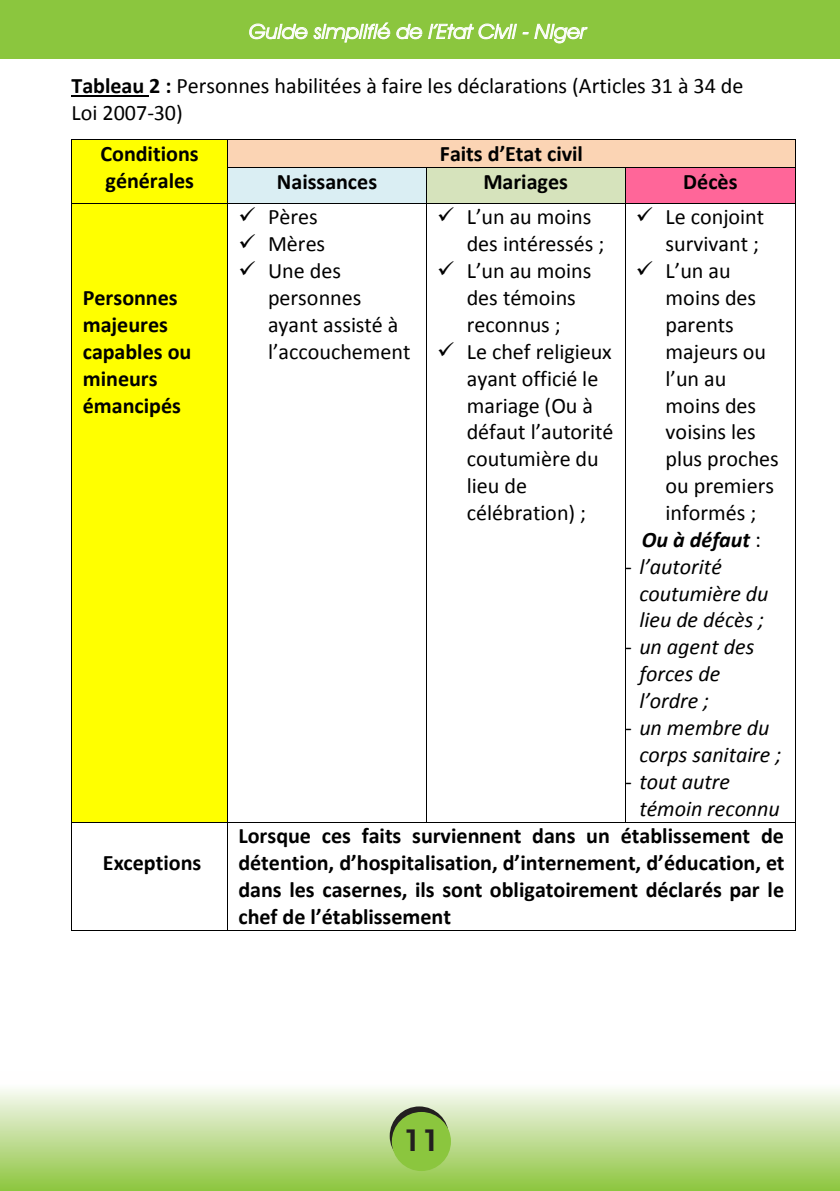
<style>
.page{position:relative;width:840px;height:1191px;background:#fff}
.page>*{position:absolute;margin:0;border:0;box-sizing:border-box;transform-origin:0 0}
.t1{font:600 30px "Avant Garde IT Cby BT";color:#231f20;scale:1.06 1}
.t2{font:22px/26.8px "Calibri";color:#000}
.t3{font:700 22px/26.8px "Calibri";letter-spacing:-.005em;color:#000}
.t4{font:italic 22px/26.8px "Calibri";color:#000}
.t5{font:italic 700 22px "Calibri";color:#000}
.t6{font:italic 20px "Avant Garde IT Cby BT";color:#fff;scale:1.06 1}
.s1{font-weight:700}
.s2{font-weight:400;font-style:normal}
.s3{font-style:normal}
</style>
<div class="page">
<div style="left:0;top:0;width:839px;height:58px;background:#8bc63e"></div>
<svg style="left:249px;top:24px;width:58px;height:15px"></svg>
<svg style="left:313px;top:22px;width:77px;height:21px"></svg>
<svg style="left:396px;top:24px;width:26px;height:15px"></svg>
<svg style="left:428px;top:24px;width:100px;height:15px"></svg>
<svg style="left:534px;top:24px;width:53px;height:19px"></svg>
<div style="left:0;top:1071px;width:839px;height:120px;background:linear-gradient(to bottom,#fff,#8ec540)"></div>
<svg style="left:389px;top:1106px;width:59px;height:59px"></svg>
<div style="left:391px;top:1112px;width:59px;height:59px;background:#8bc63e;border-radius:50%"></div>
<hr style="left:71px;top:95px;width:78px;height:1px;background:#000">
<div style="left:72px;top:140px;width:155px;height:63px;background:#ff0"></div>
<div style="left:228px;top:140px;width:566px;height:27px;background:#fbd4b4"></div>
<hr style="left:72px;top:139px;width:155px;height:1px;background:#000">
<hr style="left:228px;top:139px;width:566px;height:1px;background:#000">
<div style="left:228px;top:168px;width:197px;height:35px;background:#daeef3"></div>
<div style="left:426px;top:168px;width:198px;height:35px;background:#d6e3bc"></div>
<div style="left:625px;top:168px;width:169px;height:35px;background:#f69"></div>
<svg style="left:71px;top:139px;width:1px;height:29px"></svg>
<svg style="left:227px;top:139px;width:1px;height:29px"></svg>
<hr style="left:228px;top:167px;width:197px;height:1px;background:#000">
<hr style="left:426px;top:167px;width:198px;height:1px;background:#000">
<hr style="left:625px;top:167px;width:169px;height:1px;background:#000">
<svg style="left:794px;top:139px;width:1px;height:29px"></svg>
<hr style="left:71px;top:168px;width:1px;height:35px;background:#000">
<hr style="left:227px;top:168px;width:1px;height:35px;background:#000">
<hr style="left:425px;top:168px;width:1px;height:35px;background:#000">
<hr style="left:624px;top:168px;width:1px;height:35px;background:#000">
<hr style="left:794px;top:168px;width:1px;height:35px;background:#000">
<div style="left:72px;top:204px;width:155px;height:617px;background:#ff0"></div>
<hr style="left:72px;top:203px;width:155px;height:1px;background:#000">
<hr style="left:228px;top:203px;width:197px;height:1px;background:#000">
<hr style="left:426px;top:203px;width:198px;height:1px;background:#000">
<hr style="left:625px;top:203px;width:169px;height:1px;background:#000">
<hr style="left:71px;top:204px;width:1px;height:617px;background:#000">
<hr style="left:227px;top:204px;width:1px;height:617px;background:#000">
<hr style="left:425px;top:204px;width:1px;height:617px;background:#000">
<hr style="left:624px;top:204px;width:1px;height:617px;background:#000">
<hr style="left:794px;top:204px;width:1px;height:617px;background:#000">
<hr style="left:72px;top:821px;width:155px;height:1px;background:#000">
<hr style="left:228px;top:821px;width:197px;height:1px;background:#000">
<hr style="left:426px;top:821px;width:198px;height:1px;background:#000">
<hr style="left:625px;top:821px;width:169px;height:1px;background:#000">
<hr style="left:71px;top:822px;width:1px;height:108px;background:#000">
<hr style="left:72px;top:930px;width:155px;height:1px;background:#000">
<hr style="left:227px;top:822px;width:1px;height:108px;background:#000">
<hr style="left:228px;top:930px;width:566px;height:1px;background:#000">
<hr style="left:794px;top:822px;width:1px;height:108px;background:#000">
<p class="t6" style="left:249px;top:19px;width:319px">Guide simplifié de l’Etat Civil - Niger</p>
<p class="t2" style="left:71px;top:72px;width:673px"><span class="s1">Tableau 2 :</span> Personnes habilitées à faire les déclarations (Articles 31 à 34 de<br>Loi 2007-30)</p>
<p class="t3" style="left:100px;top:140px;width:100px">Conditions générales</p>
<p class="t3" style="left:439px;top:140px;width:144px">Faits d’Etat civil</p>
<p class="t3" style="left:277px;top:168px;width:102px">Naissances</p>
<p class="t3" style="left:483px;top:168px;width:86px">Mariages</p>
<p class="t3" style="left:683px;top:168px;width:56px">Décès</p>
<p class="t3" style="left:83px;top:284px;width:110px">Personnes majeures capables ou mineurs émancipés</p>
<p class="t3" style="left:103px;top:849px;width:100px">Exceptions</p>
<p class="t2" style="left:238px;top:204px;width:81px">✓ Pères</p>
<p class="t2" style="left:238px;top:231px;width:88px">✓ Mères</p>
<p class="t2" style="left:268px;top:257px;width:144px;text-indent:-30px">✓ Une des personnes ayant assisté à l’accouchement</p>
<p class="t2" style="left:466px;top:204px;width:139px;text-indent:-30px">✓ L’un au moins des intéressés ;</p>
<p class="t2" style="left:466px;top:257px;width:126px;text-indent:-30px">✓ L’un au moins des témoins reconnus ;</p>
<p class="t2" style="left:466px;top:338px;width:148px;text-indent:-30px">✓ Le chef religieux ayant officié le mariage (Ou à défaut l’autorité coutumière du lieu de célébration) ;</p>
<p class="t2" style="left:635px;top:204px;width:130px;text-align:right">✓ Le conjoint survivant ;</p>
<p class="t2" style="left:635px;top:257px;width:96px">✓ L’un au</p>
<p class="t2" style="left:665px;top:284px;width:92px">moins des</p>
<p class="t2" style="left:665px;top:311px;width:70px">parents</p>
<p class="t2" style="left:665px;top:338px;width:102px">majeurs ou</p>
<p class="t2" style="left:665px;top:365px;width:62px">l’un au</p>
<p class="t2" style="left:665px;top:392px;width:92px">moins des</p>
<p class="t2" style="left:665px;top:419px;width:92px">voisins les</p>
<p class="t2" style="left:665px;top:445px;width:115px">plus proches</p>
<p class="t2" style="left:665px;top:472px;width:110px">ou premiers</p>
<p class="t2" style="left:665px;top:499px;width:92px">informés ;</p>
<p class="t5" style="left:641px;top:525px;width:121px">Ou à défaut <span class="s2">:</span></p>
<p class="t4" style="left:639px;top:552px;width:131px;text-indent:-14px"><span class="s3">-</span> l’autorité coutumière du lieu de décès ;</p>
<p class="t4" style="left:639px;top:633px;width:116px;text-indent:-14px"><span class="s3">-</span> un agent des forces de l’ordre ;</p>
<p class="t4" style="left:639px;top:713px;width:143px;text-indent:-14px"><span class="s3">-</span> un membre du corps sanitaire ;</p>
<p class="t4" style="left:639px;top:767px;width:142px;text-indent:-14px"><span class="s3">-</span> tout autre témoin reconnu</p>
<p class="t3" style="left:238px;top:822px;width:547px;text-align:justify">Lorsque ces faits surviennent dans un établissement de détention, d’hospitalisation, d’internement, d’éducation, et dans les casernes, ils sont obligatoirement déclarés par le chef de l’établissement</p>
<h1 class="t1" style="left:403px;top:1122px;width:36px">11</h1>
</div>
